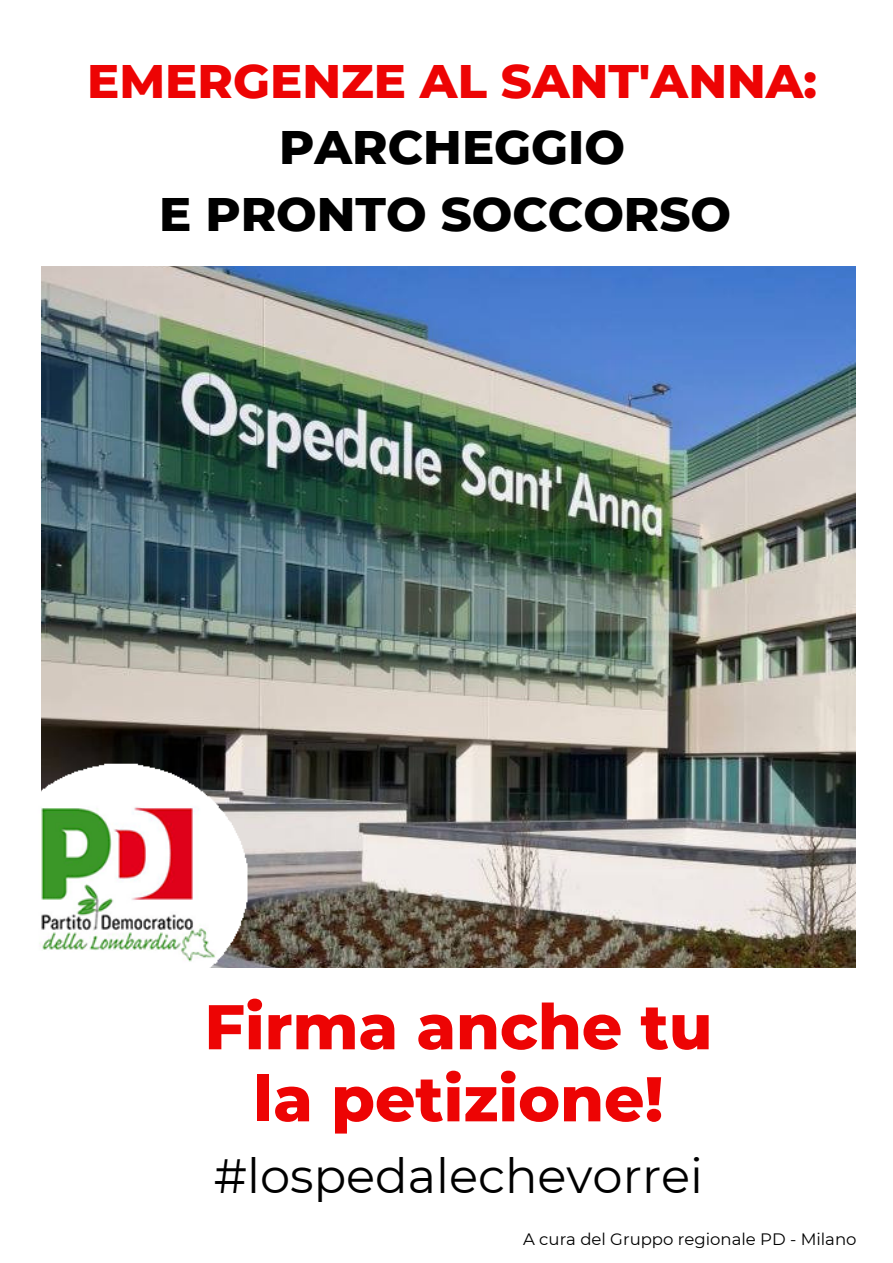
<style>
.page{position:relative;width:893px;height:1263px;background:#fff}
.page>*{position:absolute;margin:0;border:0;box-sizing:border-box;transform-origin:0 0}
.t1{font:800 63px/72px "Montserrat";color:#ed0404;text-align:center}
.t2{font:800 48px/66.4px "Montserrat";color:#000;text-align:center}
.t3{font:800 48px "Montserrat";color:#ed0404}
.t4{font:48px "Montserrat";color:#000}
.t5{font:16.5px "Montserrat";color:#000}
</style>
<div class="page">
<img style="left:41px;top:266px;width:814px;height:701px">
<img style="left:39px;top:753px;width:231px;height:215px">
<h2 class="t3" style="left:87px;top:52px;width:731px">EMERGENZE AL SANT'ANNA:</h2>
<h2 class="t2" style="left:159px;top:114px;width:573px">PARCHEGGIO<br>E PRONTO SOCCORSO</h2>
<h1 class="t1" style="left:204px;top:991px;width:509px">Firma anche tu la petizione!</h1>
<h2 class="t4" style="left:214px;top:1147px;width:491px">#lospedalechevorrei</h2>
<p class="t5" style="left:523px;top:1229px;width:335px">A cura del Gruppo regionale PD - Milano</p>
</div>
